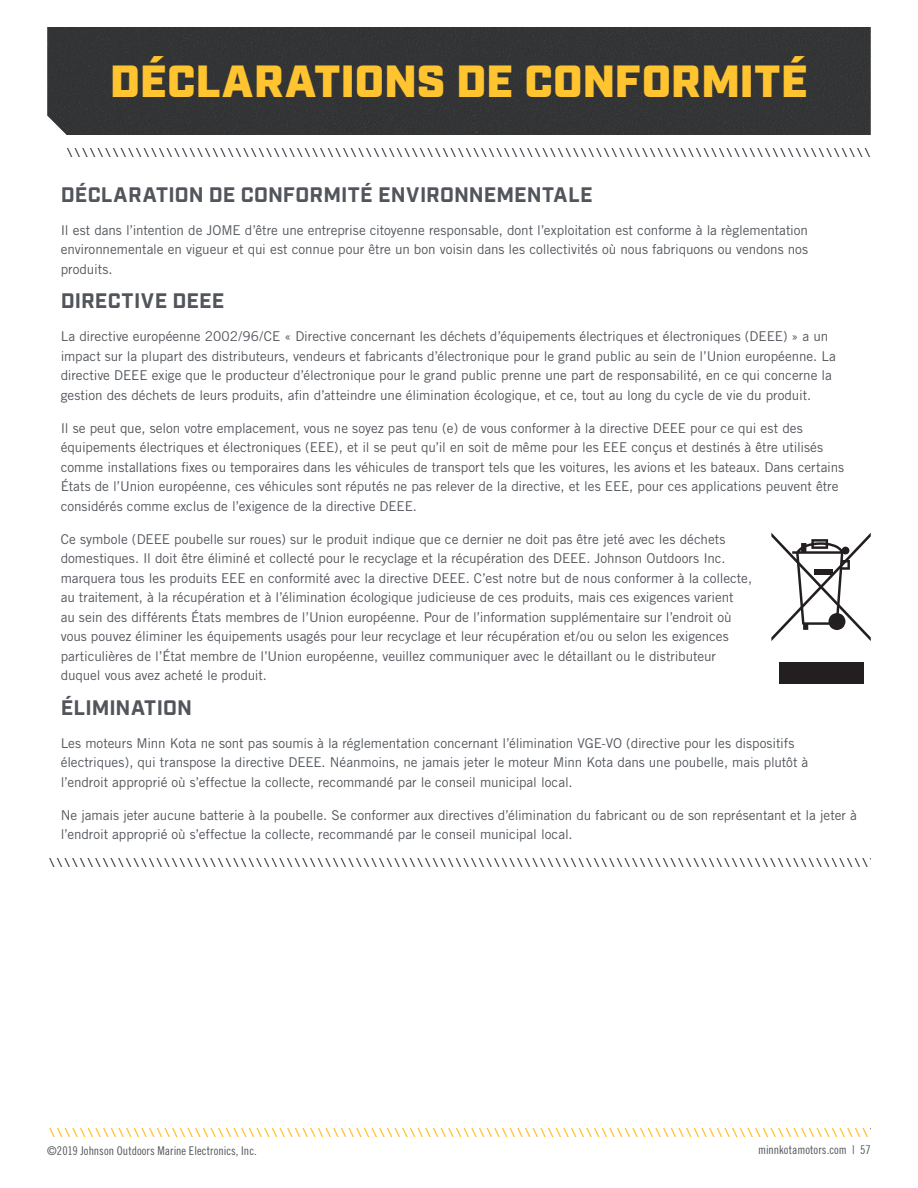
<style>
.page{position:relative;width:918px;height:1188px;background:#fff}
.page>*{position:absolute;margin:0;border:0;box-sizing:border-box;transform-origin:0 0}
.t1{font:900 45px "Industry";color:#ffc42f}
.t2{font:700 21px "Industry";letter-spacing:.005em;color:#52555b}
.t3{font:13.5px/19.5px "Trade Gothic";letter-spacing:-.005em;color:#52555b}
.t4{font:12px "Trade Gothic Cond Eighteen";letter-spacing:.005em;color:#52555b}
</style>
<div class="page">
<svg style="left:49px;top:1128px;width:819px;height:8px"></svg>
<div style="left:47px;top:27px;width:824px;height:108px;background:#333435"></div>
<svg style="left:67px;top:148px;width:803px;height:8px"></svg>
<div style="left:779px;top:662px;width:84px;height:21px;background:#231f20"></div>
<svg style="left:771px;top:533px;width:100px;height:108px"></svg>
<svg style="left:49px;top:859px;width:819px;height:8px"></svg>
<h1 class="t1" style="left:110px;top:55px;width:694px">DÉCLARATIONS DE CONFORMITÉ</h1>
<h2 class="t2" style="left:61px;top:182px;width:533px">DÉCLARATION DE CONFORMITÉ ENVIRONNEMENTALE</h2>
<p class="t3" style="left:61px;top:220px;width:749px;text-align:justify">Il est dans l’intention de JOME d’être une entreprise citoyenne responsable, dont l’exploitation est conforme à la règlementation environnementale en vigueur et qui est connue pour être un bon voisin dans les collectivités où nous fabriquons ou vendons nos produits.</p>
<h2 class="t2" style="left:61px;top:288px;width:165px">DIRECTIVE DEEE</h2>
<p class="t3" style="left:61px;top:327px;width:777px">La directive européenne 2002/96/CE « Directive concernant les déchets d’équipements électriques et électroniques (DEEE) » a un impact sur la plupart des distributeurs, vendeurs et fabricants d’électronique pour le grand public au sein de l’Union européenne. La directive DEEE exige que le producteur d’électronique pour le grand public prenne une part de responsabilité, en ce qui concerne la gestion des déchets de leurs produits, afin d’atteindre une élimination écologique, et ce, tout au long du cycle de vie du produit.</p>
<p class="t3" style="left:61px;top:418px;width:785px">Il se peut que, selon votre emplacement, vous ne soyez pas tenu (e) de vous conformer à la directive DEEE pour ce qui est des équipements électriques et électroniques (EEE), et il se peut qu’il en soit de même pour les EEE conçus et destinés à être utilisés comme installations fixes ou temporaires dans les véhicules de transport tels que les voitures, les avions et les bateaux. Dans certains États de l’Union européenne, ces véhicules sont réputés ne pas relever de la directive, et les EEE, pour ces applications peuvent être considérés comme exclus de l’exigence de la directive DEEE.</p>
<p class="t3" style="left:61px;top:529px;width:693px">Ce symbole (DEEE poubelle sur roues) sur le produit indique que ce dernier ne doit pas être jeté avec les déchets domestiques. Il doit être éliminé et collecté pour le recyclage et la récupération des DEEE. Johnson Outdoors Inc. marquera tous les produits EEE en conformité avec la directive DEEE. C’est notre but de nous conformer à la collecte, au traitement, à la récupération et à l’élimination écologique judicieuse de ces produits, mais ces exigences varient<br>au sein des différents États membres de l’Union européenne. Pour de l’information supplémentaire sur l’endroit où vous pouvez éliminer les équipements usagés pour leur recyclage et leur récupération et/ou ou selon les exigences particulières de l’État membre de l’Union européenne, veuillez communiquer avec le détaillant ou le distributeur duquel vous avez acheté le produit.</p>
<h2 class="t2" style="left:61px;top:695px;width:133px">ÉLIMINATION</h2>
<p class="t3" style="left:61px;top:733px;width:749px">Les moteurs Minn Kota ne sont pas soumis à la réglementation concernant l’élimination VGE-VO (directive pour les dispositifs électriques), qui transpose la directive DEEE. Néanmoins, ne jamais jeter le moteur Minn Kota dans une poubelle, mais plutôt à l’endroit approprié où s’effectue la collecte, recommandé par le conseil municipal local.</p>
<p class="t3" style="left:61px;top:805px;width:798px">Ne jamais jeter aucune batterie à la poubelle. Se conformer aux directives d’élimination du fabricant ou de son représentant et la jeter à l’endroit approprié où s’effectue la collecte, recommandé par le conseil municipal local.</p>
<p class="t4" style="left:47px;top:1144px;width:211px">©2019 Johnson Outdoors Marine Electronics, Inc.</p>
<p class="t4" style="left:758px;top:1143px;width:114px">minnkotamotors.com | 57</p>
</div>
